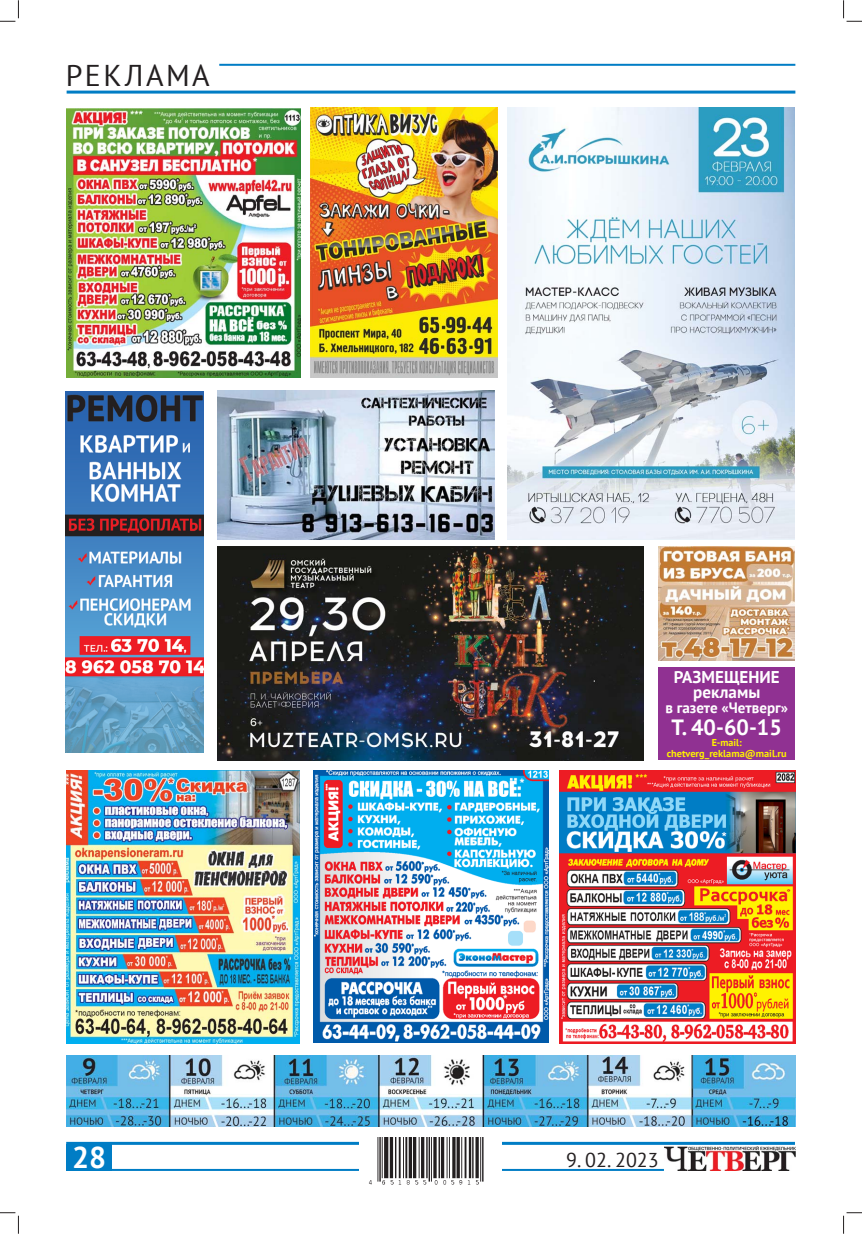
<style>
.page{position:relative;width:862px;height:1234px;background:#fff}
.page>*{position:absolute;margin:0;border:0;box-sizing:border-box;transform-origin:0 0}
.t1{font:30px "PT Sans";letter-spacing:.08em;color:#231f20}
.t2{font:700 30px "PT Sans";color:#fff}
.t3{font:700 22px "PT Sans";color:#fff}
.t4{font:20px "PT Sans";color:#231f20}
.t5{font:700 17px/15px "PT Sans";color:#fff;text-align:center}
.t6{font:700 15px "PT Sans";color:#fff}
.t7{font:700 10px/11px "PT Sans";color:#fff200;text-align:center}
</style>
<div class="page">
<hr style="left:67px;top:91px;width:728px;height:3px;background:#007dc5">
<hr style="left:219px;top:64px;width:576px;height:2px;background:#007dc5">
<div style="left:658px;top:667px;width:137px;height:92px;background:#903192"></div>
<img style="left:67px;top:770px;width:232px;height:272px">
<img style="left:313px;top:770px;width:236px;height:272px">
<img style="left:560px;top:770px;width:235px;height:272px">
<img style="left:67px;top:1055px;width:728px;height:71px">
<div style="left:66px;top:1144px;width:46px;height:26px;background:#007dc5"></div>
<hr style="left:102px;top:1168px;width:562px;height:2px;background:#007dc5">
<hr style="left:66px;top:1141px;width:729px;height:3px;background:#007dc5">
<img style="left:664px;top:1146px;width:131px;height:24px">
<img style="left:359px;top:1137px;width:142px;height:46px">
<img style="left:66px;top:392px;width:138px;height:360px">
<img style="left:67px;top:109px;width:234px;height:268px">
<img style="left:218px;top:390px;width:276px;height:149px">
<img style="left:310px;top:107px;width:187px;height:270px">
<img style="left:507px;top:108px;width:288px;height:431px">
<img style="left:217px;top:546px;width:426px;height:213px">
<img style="left:659px;top:546px;width:136px;height:114px">
<svg style="left:0;top:0;width:19px;height:22px"></svg>
<svg style="left:0;top:1212px;width:19px;height:21px"></svg>
<svg style="left:843px;top:0;width:19px;height:22px"></svg>
<svg style="left:843px;top:1212px;width:19px;height:21px"></svg>
<h1 class="t1" style="left:66px;top:55px;width:145px">РЕКЛАМА</h1>
<h3 class="t5" style="left:674px;top:669px;width:107px">РАЗМЕЩЕНИЕ рекламы</h3>
<h3 class="t6" style="left:665px;top:697px;width:124px">в газете «Четверг»</h3>
<h2 class="t3" style="left:671px;top:712px;width:112px">Т. 40-60-15</h2>
<p class="t7" style="left:667px;top:736px;width:121px">E-mail: chetverg_reklama@mail.ru</p>
<h1 class="t2" style="left:72px;top:1136px;width:36px">28</h1>
<h3 class="t4" style="left:566px;top:1146px;width:94px">9. 02. 2023</h3>
</div>
